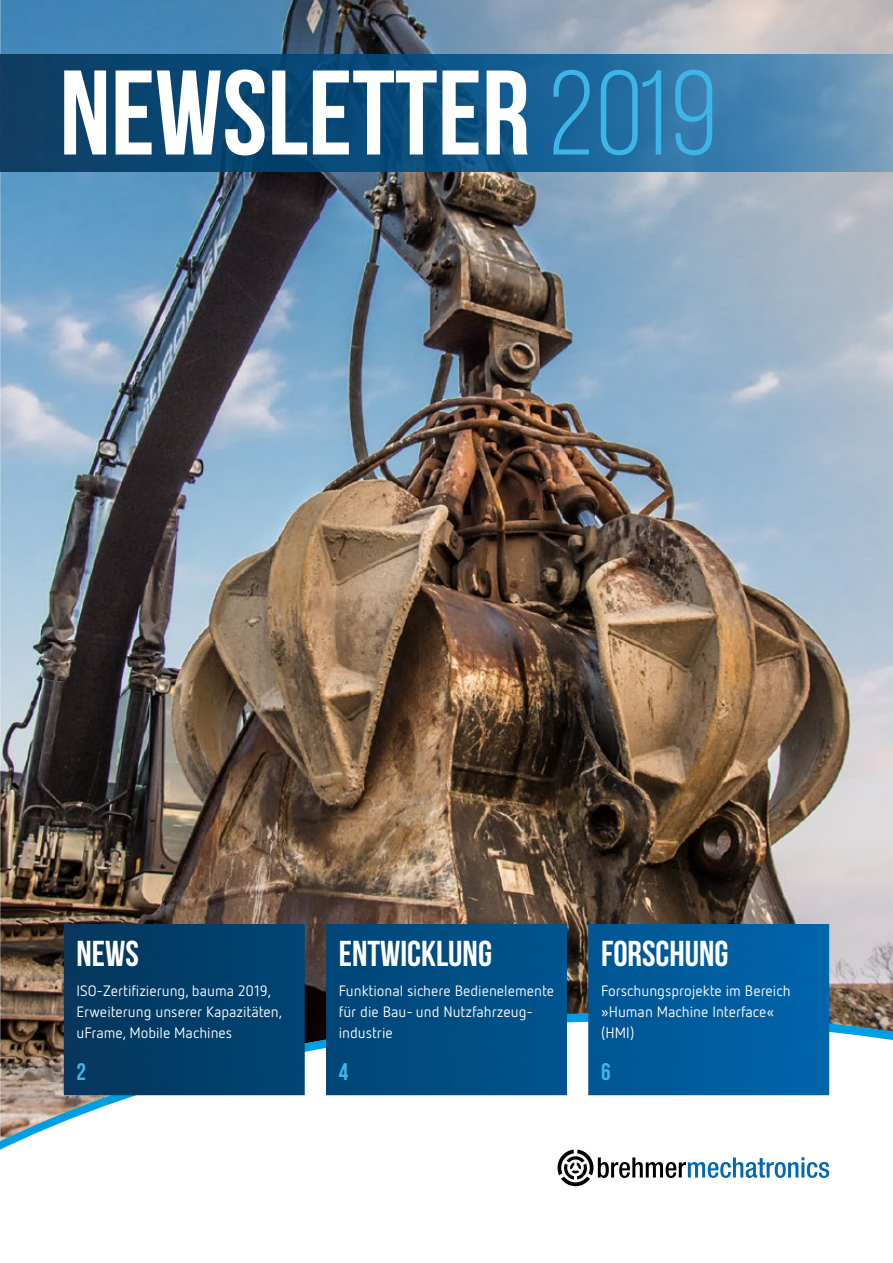
<style>
.page{position:relative;width:893px;height:1263px;background:#fff}
.page>*{position:absolute;margin:0;border:0;box-sizing:border-box;transform-origin:0 0}
.t1{font:700 120px "Bebas Neue";color:#fff}
.t2{font:700 36px "Bebas Neue";color:#fff}
.t3{font:700 24px "Bebas Neue";color:#3db5e9}
.t4{font:15px/21px "Netto Pro";color:#fff}
.s1{font-weight:400;color:#3db5e9}
</style>
<div class="page">
<img style="left:0;top:0;width:893px;height:1013px">
<svg style="left:0;top:1013px;width:893px;height:137px"></svg>
<svg style="left:557px;top:1149px;width:272px;height:37px"></svg>
<img style="left:0;top:54px;width:893px;height:117px">
<img style="left:64px;top:924px;width:765px;height:171px">
<h1 class="t1" style="left:60px;top:47px;width:659px">NEWSLETTER <span class="s1">2019</span></h1>
<h2 class="t2" style="left:77px;top:934px;width:64px">NEWS</h2>
<p class="t4" style="left:77px;top:980px;width:207px">ISO-Zertifizierung, bauma 2019,<br>Erweiterung unserer Kapazitäten, uFrame, Mobile Machines</p>
<h3 class="t3" style="left:77px;top:1058px;width:11px">2</h3>
<h2 class="t2" style="left:339px;top:934px;width:155px">ENTWICKLUNG</h2>
<p class="t4" style="left:339px;top:980px;width:217px">Funktional sichere Bedienelemente für die Bau- und Nutzfahrzeug&shy;industrie</p>
<h3 class="t3" style="left:339px;top:1058px;width:11px">4</h3>
<h2 class="t2" style="left:601px;top:934px;width:129px">FORSCHUNG</h2>
<p class="t4" style="left:601px;top:980px;width:191px">Forschungsprojekte im Bereich »Human Machine Interface« (HMI)</p>
<h3 class="t3" style="left:601px;top:1058px;width:11px">6</h3>
</div>
